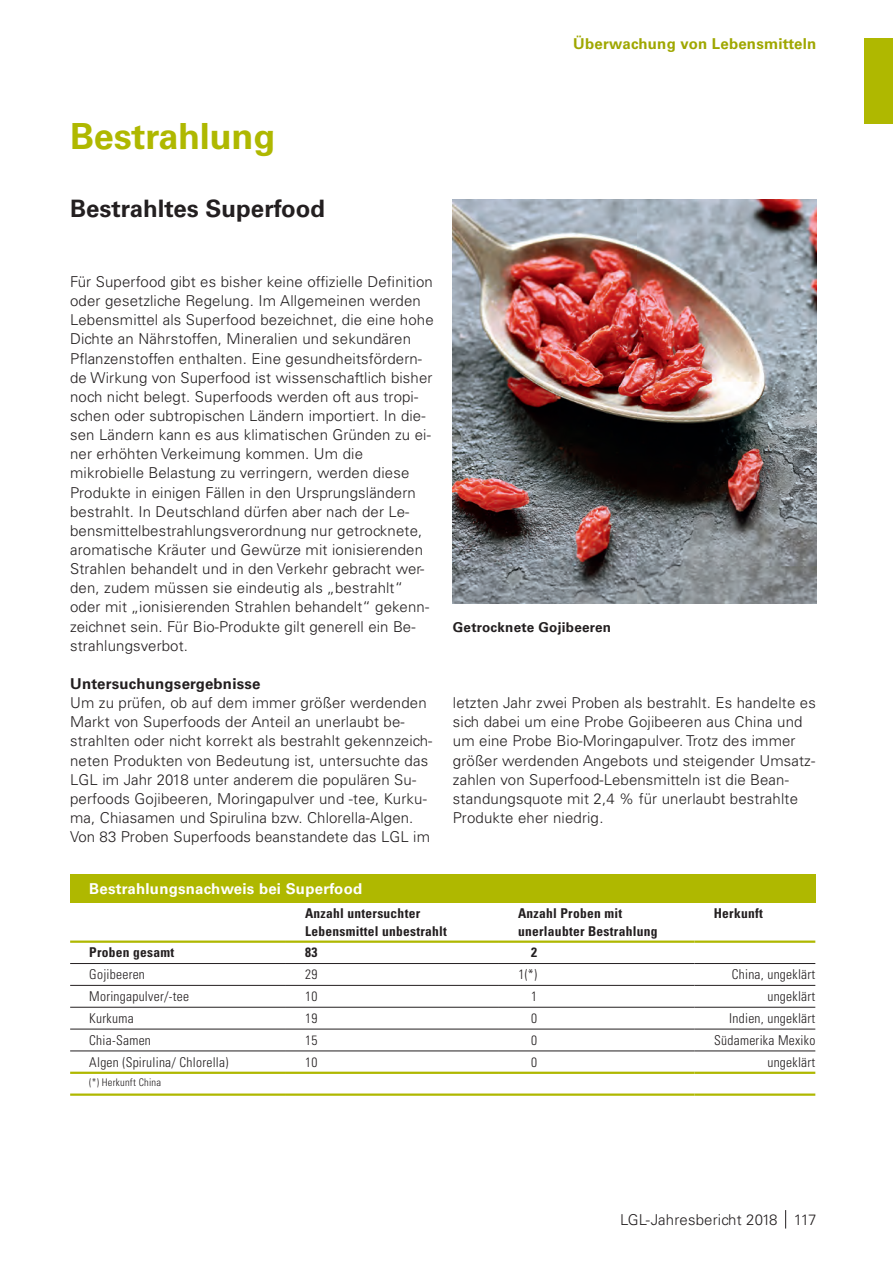
<style>
.page{position:relative;width:893px;height:1263px;background:#fff}
.page>*{position:absolute;margin:0;border:0;box-sizing:border-box;transform-origin:0 0}
.t1{font:700 36px "Univers LT Std";letter-spacing:-.005em;color:#afb800}
.t2{font:700 24px "Univers LT Std";color:#231f20}
.Lauftext-Copy_10_Pt{font:300 15px/19.2px "Univers LT Std";letter-spacing:.01em;color:#231f20}
.t3{font:700 15px "Univers LT Std";letter-spacing:.015em;color:#fff}
.t4{font:700 15px "Univers LT Std";letter-spacing:.015em;color:#9fa700}
.Ü3-Subheadline_10_Pt{font:700 15px "Univers LT Std";letter-spacing:.015em;color:#231f20}
.t5{font:300 condensed 13.5px "Univers LT Std";letter-spacing:.02em;color:#231f20}
.t6{font:700 condensed 13.5px/17.2px "Univers LT Std";letter-spacing:.02em;color:#231f20}
.Bildunterschrift-9_P{font:700 13.5px "Univers LT Std";letter-spacing:.02em;color:#231f20}
.t7{font:300 condensed 10.5px "Univers LT Std";letter-spacing:.02em;color:#231f20}
</style>
<div class="page">
<div style="left:864px;top:38px;width:29px;height:85px;background:#afb800"></div>
<svg style="left:785px;top:1210px;width:1px;height:18px"></svg>
<img style="left:453px;top:199px;width:363px;height:405px">
<div style="left:70px;top:874px;width:745px;height:28px;background:#afb800"></div>
<hr style="left:70px;top:940px;width:216px;height:3px;background:#afb800">
<hr style="left:286px;top:940px;width:213px;height:3px;background:#afb800">
<hr style="left:499px;top:940px;width:196px;height:3px;background:#afb800">
<hr style="left:695px;top:940px;width:120px;height:3px;background:#afb800">
<hr style="left:70px;top:1072px;width:216px;height:2px;background:#afb800">
<hr style="left:286px;top:1072px;width:213px;height:2px;background:#afb800">
<hr style="left:499px;top:1072px;width:196px;height:2px;background:#afb800">
<hr style="left:695px;top:1072px;width:120px;height:2px;background:#afb800">
<hr style="left:70px;top:1093px;width:216px;height:3px;background:#afb800">
<hr style="left:286px;top:1093px;width:213px;height:3px;background:#afb800">
<hr style="left:499px;top:1093px;width:196px;height:3px;background:#afb800">
<hr style="left:695px;top:1093px;width:120px;height:3px;background:#afb800">
<hr style="left:70px;top:963px;width:216px;height:1px;background:#231f20">
<hr style="left:286px;top:963px;width:213px;height:1px;background:#231f20">
<hr style="left:499px;top:963px;width:196px;height:1px;background:#231f20">
<hr style="left:695px;top:963px;width:120px;height:1px;background:#231f20">
<hr style="left:70px;top:985px;width:216px;height:1px;background:#231f20">
<hr style="left:286px;top:985px;width:213px;height:1px;background:#231f20">
<hr style="left:499px;top:985px;width:196px;height:1px;background:#231f20">
<hr style="left:695px;top:985px;width:120px;height:1px;background:#231f20">
<hr style="left:70px;top:1007px;width:216px;height:1px;background:#231f20">
<hr style="left:286px;top:1007px;width:213px;height:1px;background:#231f20">
<hr style="left:499px;top:1007px;width:196px;height:1px;background:#231f20">
<hr style="left:695px;top:1007px;width:120px;height:1px;background:#231f20">
<hr style="left:70px;top:1029px;width:216px;height:1px;background:#231f20">
<hr style="left:286px;top:1029px;width:213px;height:1px;background:#231f20">
<hr style="left:499px;top:1029px;width:196px;height:1px;background:#231f20">
<hr style="left:695px;top:1029px;width:120px;height:1px;background:#231f20">
<hr style="left:70px;top:1050px;width:216px;height:1px;background:#231f20">
<hr style="left:286px;top:1050px;width:213px;height:1px;background:#231f20">
<hr style="left:499px;top:1050px;width:196px;height:1px;background:#231f20">
<hr style="left:695px;top:1050px;width:120px;height:1px;background:#231f20">
<h2 class="t1" style="left:70px;top:116px;width:207px">Bestrahlung</h2>
<h3 class="t2" style="left:70px;top:195px;width:257px">Bestrahltes Superfood</h3>
<p class="t4" style="left:573px;top:35px;width:245px">Überwachung von Lebensmitteln</p>
<p class="Lauftext-Copy_10_Pt" style="left:70px;top:272px;width:365px">Für Superfood gibt es bisher keine offizielle Definition oder gesetzliche Regelung. Im Allgemeinen werden Lebensmittel als Superfood bezeichnet, die eine hohe Dichte an Nährstoffen, Mineralien und sekundären Pflanzenstoffen enthalten. Eine gesundheitsfördern&shy;de Wirkung von Superfood ist wissenschaftlich bisher noch nicht belegt. Superfoods werden oft aus tropi&shy;schen oder subtropischen Ländern importiert. In die&shy;sen Ländern kann es aus klimatischen Gründen zu ei&shy;ner erhöhten Verkeimung kommen. Um die mikrobielle Belastung zu verringern, werden diese Produkte in einigen Fällen in den Ursprungsländern bestrahlt. In Deutschland dürfen aber nach der Le&shy;bensmittelbestrahlungsverordnung nur getrocknete, aromatische Kräuter und Gewürze mit ionisierenden Strahlen behandelt und in den Verkehr gebracht wer&shy;den, zudem müssen sie eindeutig als „bestrahlt“ oder mit „ionisierenden Strahlen behandelt“ gekenn&shy;zeichnet sein. Für Bio-Produkte gilt generell ein Be&shy;strahlungsverbot.</p>
<p class="Ü3-Subheadline_10_Pt" style="left:70px;top:675px;width:192px">Untersuchungsergebnisse</p>
<p class="Lauftext-Copy_10_Pt" style="left:70px;top:693px;width:364px">Um zu prüfen, ob auf dem immer größer werdenden Markt von Superfoods der Anteil an unerlaubt be&shy;strahlten oder nicht korrekt als bestrahlt gekennzeich&shy;neten Produkten von Bedeutung ist, untersuchte das LGL im Jahr 2018 unter anderem die populären Su&shy;perfoods Gojibeeren, Moringapulver und -tee, Kurku&shy;ma, Chiasamen und Spirulina bzw. Chlorella-Algen.<br>Von 83 Proben Superfoods beanstandete das LGL im</p>
<p class="Lauftext-Copy_10_Pt" style="left:453px;top:693px;width:364px">letzten Jahr zwei Proben als bestrahlt. Es handelte es sich dabei um eine Probe Gojibeeren aus China und um eine Probe Bio-Moringapulver. Trotz des immer größer werdenden Angebots und steigender Umsatz&shy;zahlen von Superfood-Lebensmitteln ist die Bean&shy;standungsquote mit 2,4 % für unerlaubt bestrahlte Produkte eher niedrig.</p>
<p class="Bildunterschrift-9_P" style="left:453px;top:619px;width:160px">Getrocknete Gojibeeren</p>
<p class="t3" style="left:89px;top:879px;width:274px">Bestrahlungsnachweis bei Superfood</p>
<p class="t6" style="left:305px;top:905px;width:143px">Anzahl untersuchter<br>Lebensmittel unbestrahlt</p>
<p class="t6" style="left:518px;top:905px;width:141px">Anzahl Proben mit unerlaubter Bestrahlung</p>
<p class="t6" style="left:714px;top:905px;width:51px">Herkunft</p>
<p class="t6" style="left:89px;top:944px;width:86px">Proben gesamt</p>
<p class="t6" style="left:305px;top:944px;width:14px">83</p>
<p class="t6" style="left:531px;top:944px;width:7px">2</p>
<p class="t5" style="left:89px;top:966px;width:57px">Gojibeeren</p>
<p class="t5" style="left:305px;top:966px;width:14px">29</p>
<p class="t5" style="left:518px;top:966px;width:20px">1(*)</p>
<p class="t5" style="left:732px;top:966px;width:85px">China, ungeklärt</p>
<p class="t5" style="left:89px;top:988px;width:101px">Moringapulver/-tee</p>
<p class="t5" style="left:305px;top:988px;width:14px">10</p>
<p class="t5" style="left:531px;top:988px;width:7px">1</p>
<p class="t5" style="left:767px;top:988px;width:49px">ungeklärt</p>
<p class="t5" style="left:89px;top:1010px;width:46px">Kurkuma</p>
<p class="t5" style="left:305px;top:1010px;width:14px">19</p>
<p class="t5" style="left:531px;top:1010px;width:7px">0</p>
<p class="t5" style="left:729px;top:1010px;width:88px">Indien, ungeklärt</p>
<p class="t5" style="left:89px;top:1032px;width:63px">Chia-Samen</p>
<p class="t5" style="left:305px;top:1032px;width:14px">15</p>
<p class="t5" style="left:531px;top:1032px;width:7px">0</p>
<p class="t5" style="left:714px;top:1032px;width:103px">Südamerika Mexiko</p>
<p class="t5" style="left:89px;top:1054px;width:141px">Algen (Spirulina/ Chlorella)</p>
<p class="t5" style="left:305px;top:1054px;width:14px">10</p>
<p class="t5" style="left:531px;top:1054px;width:7px">0</p>
<p class="t5" style="left:767px;top:1054px;width:49px">ungeklärt</p>
<p class="t7" style="left:89px;top:1076px;width:73px">(*) Herkunft China</p>
<p class="Lauftext-Copy_10_Pt" style="left:620px;top:1210px;width:198px">LGL-Jahresbericht 2018 117</p>
</div>
